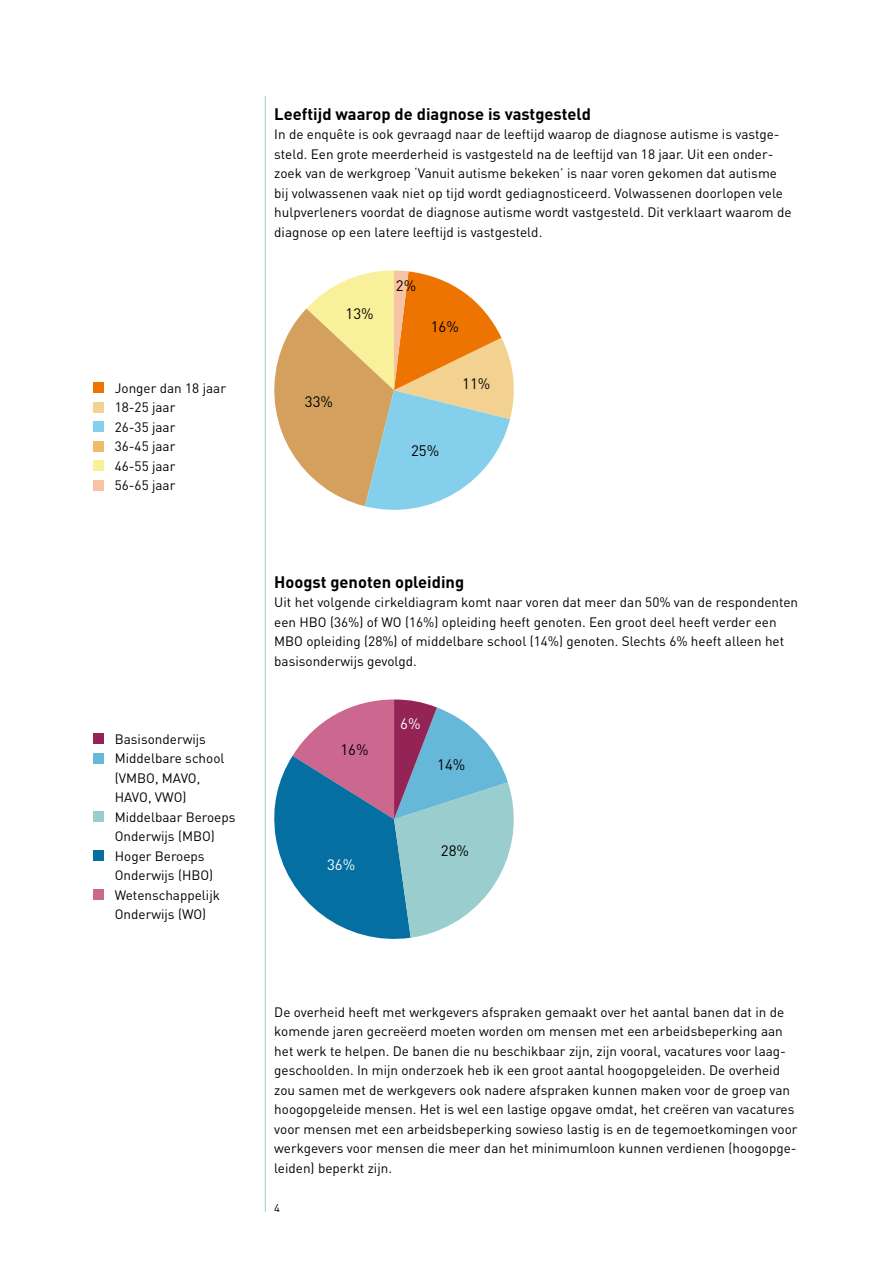
<style>
.page{position:relative;width:893px;height:1263px;background:#fff}
.page>*{position:absolute;margin:0;border:0;box-sizing:border-box;transform-origin:0 0}
.t1{font:700 16.5px "DIN Pro";color:#000}
.t2{font:15px "DIN Pro";color:#000}
.t3{font:15px "DIN Pro";color:#fff}
.t4{font:13.5px/19.5px "DIN Pro";color:#000}
.t5{font:11.25px "DIN Pro";color:#000}
</style>
<div class="page">
<div style="left:94px;top:733px;width:10px;height:11px;background:#952456"></div>
<div style="left:94px;top:753px;width:10px;height:10px;background:#66b8d9"></div>
<div style="left:94px;top:811px;width:10px;height:11px;background:#9acdcd"></div>
<div style="left:94px;top:850px;width:10px;height:11px;background:#046fa0"></div>
<div style="left:94px;top:889px;width:10px;height:11px;background:#cc6890"></div>
<svg style="left:274px;top:699px;width:240px;height:240px"></svg>
<div style="left:94px;top:382px;width:10px;height:11px;background:#ee7402"></div>
<div style="left:94px;top:402px;width:10px;height:10px;background:#f3d291"></div>
<div style="left:94px;top:421px;width:10px;height:11px;background:#84cfeb"></div>
<div style="left:94px;top:441px;width:10px;height:10px;background:#eebb68"></div>
<div style="left:94px;top:460px;width:10px;height:11px;background:#f9f19a"></div>
<div style="left:94px;top:480px;width:10px;height:10px;background:#f7c4a3"></div>
<svg style="left:264px;top:271px;width:250px;height:251px"></svg>
<hr style="left:265px;top:96px;width:1px;height:1116px;background:#9acdcd">
<p class="t4" style="left:115px;top:378px;width:113px">Jonger dan 18 jaar<br>18-25 jaar<br>26-35 jaar<br>36-45 jaar<br>46-55 jaar<br>56-65 jaar</p>
<p class="t4" style="left:115px;top:729px;width:122px">Basisonderwijs<br>Middelbare school (VMBO, MAVO,<br>HAVO, VWO)<br>Middelbaar Beroeps<br>Onderwijs (MBO)<br>Hoger Beroeps<br>Onderwijs (HBO)<br>Wetenschappelijk<br>Onderwijs (WO)</p>
<p class="t1" style="left:274px;top:103px;width:318px">Leeftijd waarop de diagnose is vastgesteld</p>
<p class="t4" style="left:274px;top:124px;width:519px">In de enquête is ook gevraagd naar de leeftijd waarop de diagnose autisme is vastge&shy;steld. Een grote meerderheid is vastgesteld na de leeftijd van 18 jaar. Uit een onder&shy;zoek van de werkgroep ‘Vanuit autisme bekeken’ is naar voren gekomen dat autisme bij volwassenen vaak niet op tijd wordt gediagnosticeerd. Volwassenen doorlopen vele hulpverleners voordat de diagnose autisme wordt vastgesteld. Dit verklaart waarom de diagnose op een latere leeftijd is vastgesteld.</p>
<p class="t2" style="left:346px;top:304px;width:30px">13%</p>
<p class="t2" style="left:305px;top:391px;width:30px">33%</p>
<p class="t2" style="left:396px;top:275px;width:22px">2%</p>
<p class="t2" style="left:431px;top:316px;width:30px">16%</p>
<p class="t2" style="left:462px;top:373px;width:30px">11%</p>
<p class="t2" style="left:411px;top:440px;width:30px">25%</p>
<p class="t1" style="left:274px;top:571px;width:191px">Hoogst genoten opleiding</p>
<p class="t4" style="left:274px;top:592px;width:525px">Uit het volgende cirkeldiagram komt naar voren dat meer dan 50% van de respondenten een HBO (36%) of WO (16%) opleiding heeft genoten. Een groot deel heeft verder een MBO opleiding (28%) of middelbare school (14%) genoten. Slechts 6% heeft alleen het basisonderwijs gevolgd.</p>
<p class="t2" style="left:340px;top:740px;width:30px">16%</p>
<p class="t3" style="left:327px;top:854px;width:30px">36%</p>
<p class="t3" style="left:400px;top:713px;width:22px">6%</p>
<p class="t2" style="left:437px;top:754px;width:30px">14%</p>
<p class="t2" style="left:441px;top:841px;width:30px">28%</p>
<p class="t4" style="left:274px;top:1002px;width:525px">De overheid heeft met werkgevers afspraken gemaakt over het aantal banen dat in de komende jaren gecreëerd moeten worden om mensen met een arbeidsbeperking aan het werk te helpen. De banen die nu beschikbaar zijn, zijn vooral, vacatures voor laag&shy;geschoolden. In mijn onderzoek heb ik een groot aantal hoogopgeleiden. De overheid zou samen met de werkgevers ook nadere afspraken kunnen maken voor de groep van hoogopgeleide mensen. Het is wel een lastige opgave omdat, het creëren van vacatures voor mensen met een arbeidsbeperking sowieso lastig is en de tegemoetkomingen voor werkgevers voor mensen die meer dan het minimumloon kunnen verdienen (hoogopge&shy;leiden) beperkt zijn.</p>
<p class="t5" style="left:274px;top:1200px;width:7px">4</p>
</div>
